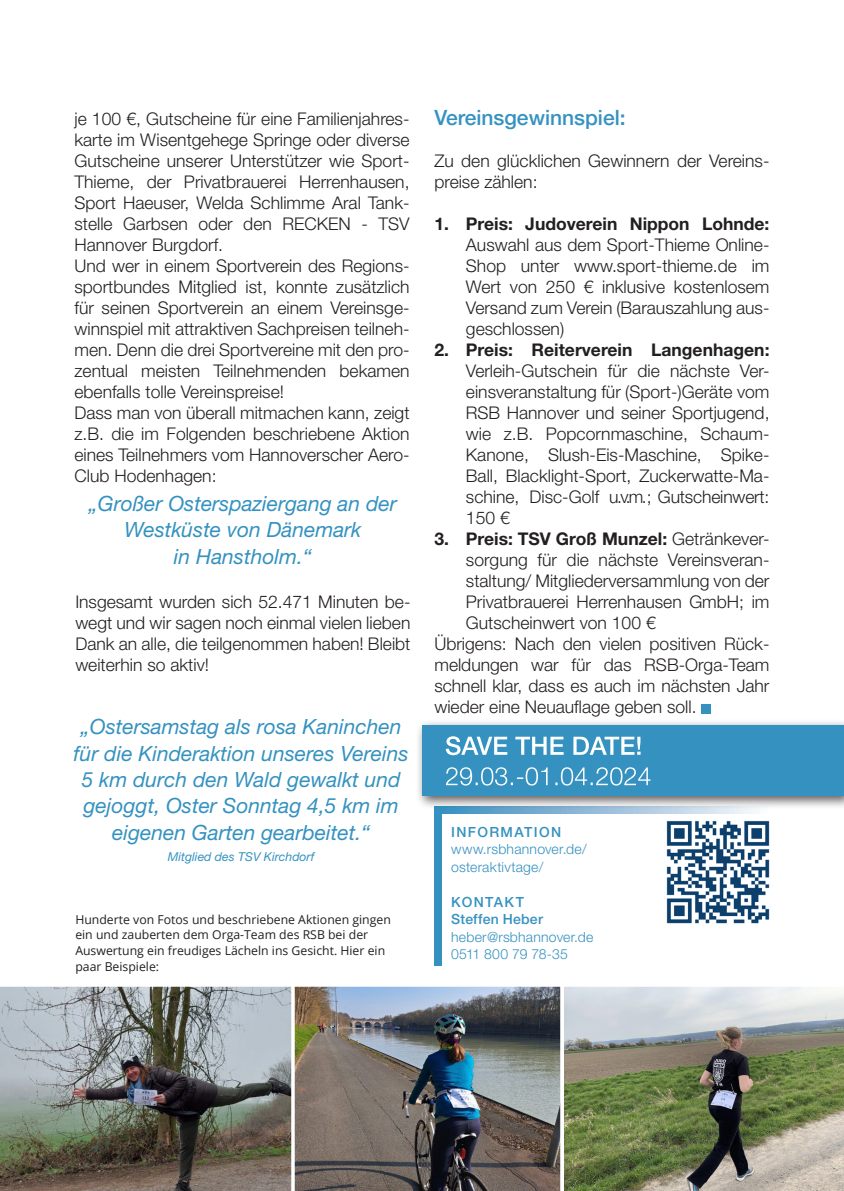
<style>
.page{position:relative;width:844px;height:1191px;background:#fff}
.page>*{position:absolute;margin:0;border:0;box-sizing:border-box;transform-origin:0 0}
.t1{font:italic 21px/26.2px "Helvetica Neue LT Std";color:#3592c0;text-align:center}
.t2{font:500 21px "Helvetica Neue LT";color:#3592c0}
.t3{font:300 17.5px/21px "Helvetica Neue LT Std";color:#231f20;text-align:justify}
.t4{font:700 17.5px "Helvetica Neue LT Std";color:#231f20}
.t5{font:300 14px/17.5px "Helvetica Neue LT Std";letter-spacing:.015em;color:#3592c0}
.t6{font:500 14px/17.5px "Helvetica Neue LT Std";letter-spacing:.02em;color:#3592c0}
.t7{font:500 14px "Helvetica Neue LT Std";letter-spacing:.095em;color:#3592c0}
.t8{font:12.25px/15.8px "Open Sans";color:#231f20}
.t9{font:italic 12.25px "Helvetica Neue LT Std";color:#3592c0}
.s1{font-weight:300}
</style>
<div class="page">
<img style="left:295px;top:986px;width:265px;height:205px">
<img style="left:560px;top:986px;width:283px;height:205px">
<img style="left:0;top:986px;width:295px;height:205px">
<div style="left:701px;top:704px;width:9px;height:9px;background:#3592c0"></div>
<img style="left:666px;top:821px;width:104px;height:103px">
<div style="left:434px;top:806px;width:7px;height:159px;background:#3592c0"></div>
<svg style="left:441px;top:809px;width:315px;height:4px"></svg>
<div style="left:415px;top:719px;width:428px;height:90px;background:#231f20;opacity:.75"></div>
<div style="left:422px;top:725px;width:421px;height:71px;background:#3592c0"></div>
<svg style="left:446px;top:767px;width:204px;height:18px"></svg>
<svg style="left:445px;top:736px;width:195px;height:19px"></svg>
<p class="t3" style="left:74px;top:108px;width:336px;text-align:left">je 100 €, Gutscheine für eine Familienjahres&shy;karte im Wisentgehege Springe oder diverse Gutscheine unserer Unterstützer wie Sport-Thieme, der Privatbrauerei Herrenhausen, Sport Haeuser, Welda Schlimme Aral Tank&shy;stelle Garbsen oder den RECKEN - TSV Hannover Burgdorf.<br>Und wer in einem Sportverein des Regions&shy;sportbundes Mitglied ist, konnte zusätzlich für seinen Sportverein an einem Vereinsge&shy;winnspiel mit attraktiven Sachpreisen teilneh&shy;men. Denn die drei Sportvereine mit den pro&shy;zentual meisten Teilnehmenden bekamen ebenfalls tolle Vereinspreise!<br>Dass man von überall mitmachen kann, zeigt z.B. die im Folgenden beschriebene Aktion eines Teilnehmers vom Hannoverscher Aero-Club Hodenhagen:</p>
<p class="t1" style="left:89px;top:490px;width:309px">„Großer Osterspaziergang an der<br>Westküste von Dänemark<br>in Hanstholm.“</p>
<p class="t3" style="left:75px;top:591px;width:336px">Insgesamt wurden sich 52.471 Minuten be&shy;wegt und wir sagen noch einmal vielen lieben Dank an alle, die teilgenommen haben! Bleibt weiterhin so aktiv!</p>
<p class="t1" style="left:74px;top:713px;width:336px">„Ostersamstag als rosa Kaninchen für die Kinderaktion unseres Vereins<br>5 km durch den Wald gewalkt und gejoggt, Oster Sonntag 4,5 km im eigenen Garten gearbeitet.“</p>
<p class="t9" style="left:168px;top:848px;width:148px">Mitglied des TSV Kirchdorf</p>
<p class="t8" style="left:75px;top:911px;width:317px">Hunderte von Fotos und beschriebene Aktionen gingen ein und zauberten dem Orga-Team des RSB bei der Auswertung ein freudiges Lächeln ins Gesicht. Hier ein paar Beispiele:</p>
<p class="t2" style="left:434px;top:105px;width:193px">Vereinsgewinnspiel:</p>
<p class="t3" style="left:434px;top:150px;width:336px">Zu den glücklichen Gewinnern der Vereins&shy;preise zählen:</p>
<p class="t4" style="left:434px;top:213px;width:336px">1. Preis: Judoverein Nippon Lohnde:</p>
<p class="t3" style="left:466px;top:234px;width:305px">Auswahl aus dem Sport-Thieme Online-Shop unter www.sport-thieme.de im Wert von 250 € inklusive kostenlosem Versand zum Verein (Barauszahlung aus&shy;geschlossen)</p>
<p class="t4" style="left:434px;top:339px;width:336px">2. Preis: Reiterverein Langenhagen:</p>
<p class="t3" style="left:466px;top:360px;width:305px">Verleih-Gutschein für die nächste Ver&shy;einsveranstaltung für (Sport-)Geräte vom RSB Hannover und seiner Sportjugend, wie z.B. Popcornmaschine, Schaum-Kanone, Slush-Eis-Maschine, Spike-Ball, Blacklight-Sport, Zuckerwatte-Ma&shy;schine, Disc-Golf u.v.m.; Gutscheinwert:<br>150 €</p>
<p class="t4" style="left:434px;top:528px;width:336px">3. Preis: TSV Groß Munzel: <span class="s1">Getränkever-</span></p>
<p class="t3" style="left:466px;top:549px;width:305px">sorgung für die nächste Vereinsveran-</p>
<p class="t3" style="left:466px;top:570px;width:305px">staltung/ Mitgliederversammlung von der</p>
<p class="t3" style="left:466px;top:591px;width:305px">Privatbrauerei Herrenhausen GmbH; im</p>
<p class="t3" style="left:466px;top:612px;width:191px">Gutscheinwert von 100 €</p>
<p class="t3" style="left:434px;top:633px;width:336px">Übrigens: Nach den vielen positiven Rück-</p>
<p class="t3" style="left:434px;top:654px;width:336px">meldungen war für das RSB-Orga-Team</p>
<p class="t3" style="left:434px;top:675px;width:336px">schnell klar, dass es auch im nächsten Jahr</p>
<p class="t3" style="left:434px;top:696px;width:263px">wieder eine Neuauflage geben soll.</p>
<p class="t7" style="left:451px;top:823px;width:111px">INFORMATION</p>
<p class="t5" style="left:451px;top:840px;width:137px">www.rsbhannover.de/ osteraktivtage/</p>
<p class="t6" style="left:451px;top:893px;width:93px">KONTAKT<br>Steffen Heber</p>
<p class="t5" style="left:451px;top:927px;width:144px">heber@rsbhannover.de<br>0511 800 79 78-35</p>
</div>
